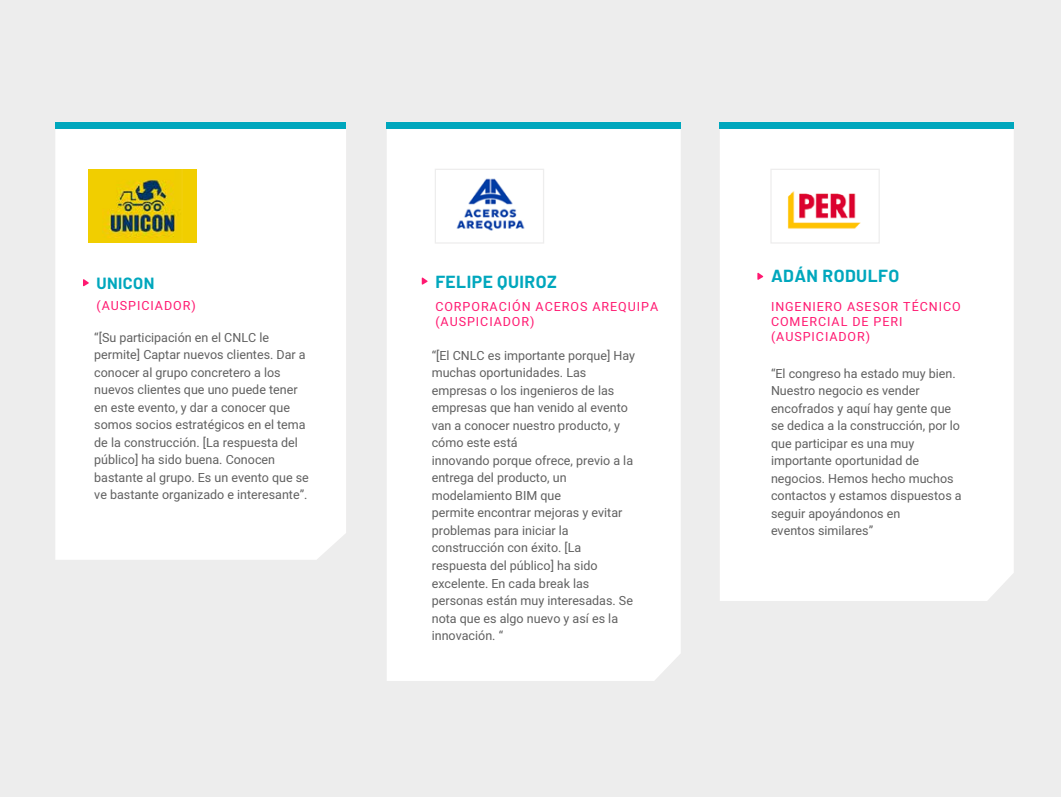
<style>
.page{position:relative;width:1061px;height:797px;background:#fff}
.page>*{position:absolute;margin:0;border:0;box-sizing:border-box;transform-origin:0 0}
.t1{font:700 17.5px "Barlow";letter-spacing:.025em;color:#00a7bd}
.t2{font:700 16.25px "Barlow";letter-spacing:.025em;color:#00a7bd}
.t3{font:12.5px/17.5px "Heebo";color:#606060}
.t4{font:12.5px/15px "Heebo";letter-spacing:.075em;color:#ff1971}
</style>
<div class="page">
<div style="left:0;top:0;width:1060px;height:796px;background:#ededed"></div>
<div style="left:387px;top:129px;width:293px;height:551px;background:#fff"></div>
<div style="left:386px;top:122px;width:294px;height:7px;background:#00a7bd"></div>
<div style="left:720px;top:129px;width:293px;height:471px;background:#fff"></div>
<div style="left:719px;top:122px;width:294px;height:7px;background:#00a7bd"></div>
<svg style="left:421px;top:277px;width:6px;height:7px"></svg>
<svg style="left:757px;top:272px;width:6px;height:8px"></svg>
<div style="left:55px;top:129px;width:291px;height:430px;background:#fff"></div>
<div style="left:55px;top:122px;width:291px;height:7px;background:#00a7bd"></div>
<svg style="left:83px;top:279px;width:6px;height:7px"></svg>
<div style="left:89px;top:169px;width:108px;height:74px;background:#f1ce00"></div>
<img style="left:102px;top:169px;width:81px;height:74px">
<img style="left:441px;top:171px;width:97px;height:70px">
<div style="left:434px;top:169px;width:110px;height:74px;border:1px solid #dbdada"></div>
<img style="left:780px;top:171px;width:86px;height:70px">
<div style="left:770px;top:169px;width:109px;height:74px;border:1px solid #dbdada"></div>
<h2 class="t2" style="left:96px;top:272px;width:59px">UNICON</h2>
<p class="t4" style="left:96px;top:298px;width:101px">(AUSPICIADOR)</p>
<p class="t3" style="left:94px;top:328px;width:216px">“[Su participación en el CNLC le permite] Captar nuevos clientes. Dar a conocer al grupo concretero a los nuevos clientes que uno puede tener en este evento, y dar a conocer que somos socios estratégicos en el tema de la construcción. [La respuesta del público] ha sido buena. Conocen bastante al grupo. Es un evento que se ve bastante organizado e interesante”.</p>
<h1 class="t1" style="left:435px;top:271px;width:123px">FELIPE QUIROZ</h1>
<p class="t4" style="left:435px;top:298px;width:224px">CORPORACIÓN ACEROS AREQUIPA (AUSPICIADOR)</p>
<p class="t3" style="left:431px;top:346px;width:205px">“[El CNLC es importante porque] Hay muchas oportunidades. Las empresas o los ingenieros de las empresas que han venido al evento van a conocer nuestro producto, y cómo este está<br>innovando porque ofrece, previo a la entrega del producto, un modelamiento BIM que<br>permite encontrar mejoras y evitar problemas para iniciar la construcción con éxito. [La respuesta del público] ha sido excelente. En cada break las personas están muy interesadas. Se nota que es algo nuevo y así es la innovación. “</p>
<h1 class="t1" style="left:770px;top:265px;width:130px">ADÁN RODULFO</h1>
<p class="t4" style="left:770px;top:298px;width:191px">INGENIERO ASESOR TÉCNICO<br>COMERCIAL DE PERI (AUSPICIADOR)</p>
<p class="t3" style="left:770px;top:364px;width:192px">“El congreso ha estado muy bien.<br>Nuestro negocio es vender encofrados y aquí hay gente que se dedica a la construcción, por lo que participar es una muy importante oportunidad de negocios. Hemos hecho muchos contactos y estamos dispuestos a seguir apoyándonos en<br>eventos similares”</p>
</div>
